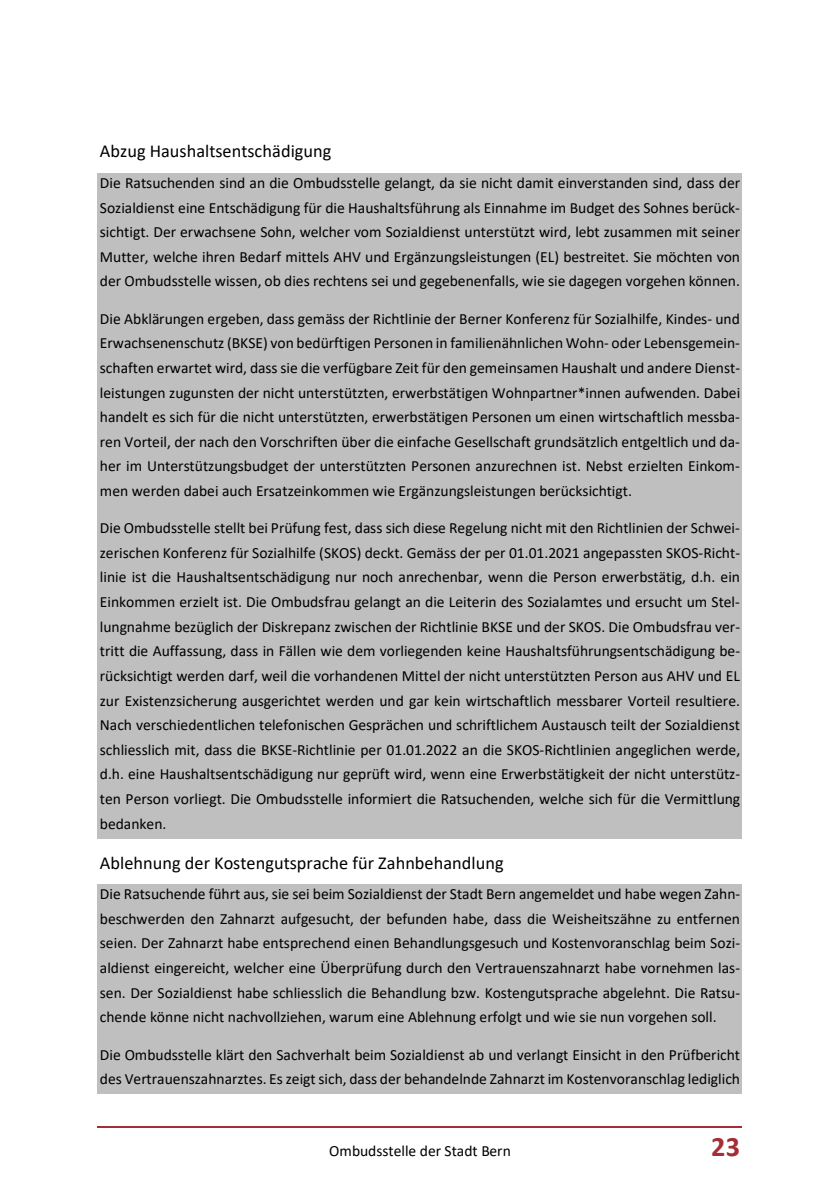
<style>
.page{position:relative;width:840px;height:1191px;background:#fff}
.page>*{position:absolute;margin:0;border:0;box-sizing:border-box;transform-origin:0 0}
.t1{font:700 28.2px "Calibri";color:#a42e37}
.t2{font:18.2px "Calibri";letter-spacing:.005em;color:#000}
.t3{font:15.6px/24.6px "Calibri";color:#000;text-align:justify}
</style>
<div class="page">
<hr style="left:98px;top:1126px;width:643px;height:1px;background:#a42e37">
<div style="left:98px;top:173px;width:643px;height:25px;background:#bfbfbf"></div>
<div style="left:98px;top:198px;width:643px;height:24px;background:#bfbfbf"></div>
<div style="left:98px;top:222px;width:643px;height:25px;background:#bfbfbf"></div>
<div style="left:98px;top:247px;width:643px;height:25px;background:#bfbfbf"></div>
<div style="left:98px;top:272px;width:643px;height:37px;background:#bfbfbf"></div>
<div style="left:98px;top:309px;width:643px;height:24px;background:#bfbfbf"></div>
<div style="left:98px;top:333px;width:643px;height:25px;background:#bfbfbf"></div>
<div style="left:98px;top:358px;width:643px;height:25px;background:#bfbfbf"></div>
<div style="left:98px;top:383px;width:643px;height:24px;background:#bfbfbf"></div>
<div style="left:98px;top:407px;width:643px;height:25px;background:#bfbfbf"></div>
<div style="left:98px;top:432px;width:643px;height:24px;background:#bfbfbf"></div>
<div style="left:98px;top:456px;width:643px;height:25px;background:#bfbfbf"></div>
<div style="left:98px;top:481px;width:643px;height:37px;background:#bfbfbf"></div>
<div style="left:98px;top:518px;width:643px;height:25px;background:#bfbfbf"></div>
<div style="left:98px;top:543px;width:643px;height:25px;background:#bfbfbf"></div>
<div style="left:98px;top:568px;width:643px;height:24px;background:#bfbfbf"></div>
<div style="left:98px;top:592px;width:643px;height:25px;background:#bfbfbf"></div>
<div style="left:98px;top:617px;width:643px;height:24px;background:#bfbfbf"></div>
<div style="left:98px;top:641px;width:643px;height:25px;background:#bfbfbf"></div>
<div style="left:98px;top:666px;width:643px;height:25px;background:#bfbfbf"></div>
<div style="left:98px;top:691px;width:643px;height:24px;background:#bfbfbf"></div>
<div style="left:98px;top:715px;width:643px;height:25px;background:#bfbfbf"></div>
<div style="left:98px;top:740px;width:643px;height:24px;background:#bfbfbf"></div>
<div style="left:98px;top:764px;width:643px;height:25px;background:#bfbfbf"></div>
<div style="left:98px;top:789px;width:643px;height:25px;background:#bfbfbf"></div>
<div style="left:98px;top:814px;width:643px;height:24px;background:#bfbfbf"></div>
<div style="left:98px;top:884px;width:643px;height:25px;background:#bfbfbf"></div>
<div style="left:98px;top:909px;width:643px;height:24px;background:#bfbfbf"></div>
<div style="left:98px;top:933px;width:643px;height:25px;background:#bfbfbf"></div>
<div style="left:98px;top:958px;width:643px;height:25px;background:#bfbfbf"></div>
<div style="left:98px;top:983px;width:643px;height:24px;background:#bfbfbf"></div>
<div style="left:98px;top:1007px;width:643px;height:37px;background:#bfbfbf"></div>
<div style="left:98px;top:1044px;width:643px;height:25px;background:#bfbfbf"></div>
<div style="left:98px;top:1069px;width:643px;height:25px;background:#bfbfbf"></div>
<p class="t2" style="left:100px;top:139px;width:233px">Abzug Haushaltsentschädigung</p>
<p class="t3" style="left:100px;top:170px;width:641px">Die Ratsuchenden sind an die Ombudsstelle gelangt, da sie nicht damit einverstanden sind, dass der Sozialdienst eine Entschädigung für die Haushaltsführung als Einnahme im Budget des Sohnes berück&shy;sichtigt. Der erwachsene Sohn, welcher vom Sozialdienst unterstützt wird, lebt zusammen mit seiner Mutter, welche ihren Bedarf mittels AHV und Ergänzungsleistungen (EL) bestreitet. Sie möchten von der Ombudsstelle wissen, ob dies rechtens sei und gegebenenfalls, wie sie dagegen vorgehen können.</p>
<p class="t3" style="left:100px;top:306px;width:641px">Die Abklärungen ergeben, dass gemäss der Richtlinie der Berner Konferenz für Sozialhilfe, Kindes- und Erwachsenenschutz (BKSE) von bedürftigen Personen in familienähnlichen Wohn- oder Lebensgemein&shy;schaften erwartet wird, dass sie die verfügbare Zeit für den gemeinsamen Haushalt und andere Dienst&shy;leistungen zugunsten der nicht unterstützten, erwerbstätigen Wohnpartner*innen aufwenden. Dabei handelt es sich für die nicht unterstützten, erwerbstätigen Personen um einen wirtschaftlich messba&shy;ren Vorteil, der nach den Vorschriften über die einfache Gesellschaft grundsätzlich entgeltlich und da&shy;her im Unterstützungsbudget der unterstützten Personen anzurechnen ist. Nebst erzielten Einkom&shy;men werden dabei auch Ersatzeinkommen wie Ergänzungsleistungen berücksichtigt.</p>
<p class="t3" style="left:100px;top:515px;width:641px">Die Ombudsstelle stellt bei Prüfung fest, dass sich diese Regelung nicht mit den Richtlinien der Schwei&shy;zerischen Konferenz für Sozialhilfe (SKOS) deckt. Gemäss der per 01.01.2021 angepassten SKOS-Richt&shy;linie ist die Haushaltsentschädigung nur noch anrechenbar, wenn die Person erwerbstätig, d.h. ein Einkommen erzielt ist. Die Ombudsfrau gelangt an die Leiterin des Sozialamtes und ersucht um Stel&shy;lungnahme bezüglich der Diskrepanz zwischen der Richtlinie BKSE und der SKOS. Die Ombudsfrau ver&shy;tritt die Auffassung, dass in Fällen wie dem vorliegenden keine Haushaltsführungsentschädigung be&shy;rücksichtigt werden darf, weil die vorhandenen Mittel der nicht unterstützten Person aus AHV und EL zur Existenzsicherung ausgerichtet werden und gar kein wirtschaftlich messbarer Vorteil resultiere.<br>Nach verschiedentlichen telefonischen Gesprächen und schriftlichem Austausch teilt der Sozialdienst schliesslich mit, dass die BKSE-Richtlinie per 01.01.2022 an die SKOS-Richtlinien angeglichen werde, d.h. eine Haushaltsentschädigung nur geprüft wird, wenn eine Erwerbstätigkeit der nicht unterstütz&shy;ten Person vorliegt. Die Ombudsstelle informiert die Ratsuchenden, welche sich für die Vermittlung bedanken.</p>
<p class="t2" style="left:100px;top:850px;width:405px">Ablehnung der Kostengutsprache für Zahnbehandlung</p>
<p class="t3" style="left:100px;top:881px;width:641px">Die Ratsuchende führt aus, sie sei beim Sozialdienst der Stadt Bern angemeldet und habe wegen Zahn&shy;beschwerden den Zahnarzt aufgesucht, der befunden habe, dass die Weisheitszähne zu entfernen seien. Der Zahnarzt habe entsprechend einen Behandlungsgesuch und Kostenvoranschlag beim Sozi&shy;aldienst eingereicht, welcher eine Überprüfung durch den Vertrauenszahnarzt habe vornehmen las&shy;sen. Der Sozialdienst habe schliesslich die Behandlung bzw. Kostengutsprache abgelehnt. Die Ratsu&shy;chende könne nicht nachvollziehen, warum eine Ablehnung erfolgt und wie sie nun vorgehen soll.</p>
<p class="t3" style="left:100px;top:1041px;width:641px">Die Ombudsstelle klärt den Sachverhalt beim Sozialdienst ab und verlangt Einsicht in den Prüfbericht des Vertrauenszahnarztes. Es zeigt sich, dass der behandelnde Zahnarzt im Kostenvoranschlag lediglich</p>
<p class="t3" style="left:329px;top:1138px;width:183px">Ombudsstelle der Stadt Bern</p>
<h1 class="t1" style="left:711px;top:1126px;width:30px">23</h1>
</div>
